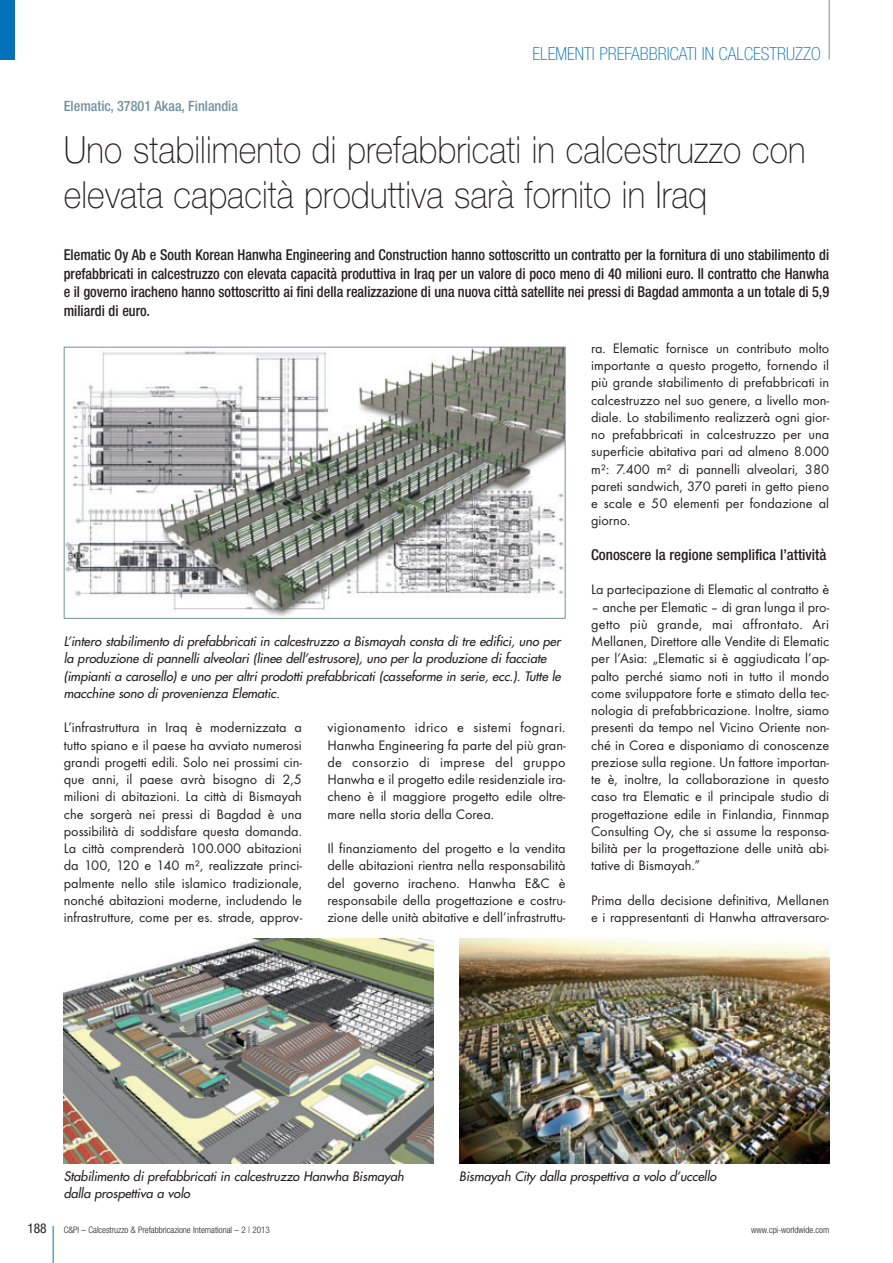
<style>
.page{position:relative;width:893px;height:1263px;background:#fff}
.page>*{position:absolute;margin:0;border:0;box-sizing:border-box;transform-origin:0 0}
.t1{font:100 37.5px/45px "Helvetica Neue";letter-spacing:.005em;color:#231f20;scale:.9 1}
.t2{font:100 condensed 18px "Helvetica Neue";color:#0372bb}
.t3{font:500 condensed 15px/18.8px "Helvetica Neue";color:#231f20;text-align:justify;scale:.95 1}
.t4{font:500 condensed 15px "Helvetica Neue";color:#231f20}
.t5{font:14.25px/17.2px "Futura T";color:#231f20;text-align:justify}
.t6{font:500 condensed 14.25px "Helvetica Neue";color:#73909f}
.t7{font:condensed 13.5px "Helvetica Neue";color:#231f20}
.t8{font:italic 12.75px/17.2px "Futura";letter-spacing:-.005em;color:#231f20}
.t9{font:300 condensed 9px "Helvetica Neue";color:#231f20}
</style>
<div class="page">
<hr style="left:53px;top:1226px;width:1px;height:37px;background:#0372bb">
<hr style="left:829px;top:0;width:1px;height:60px;background:#73909f">
<div style="left:0;top:0;width:15px;height:60px;background:#0372bb"></div>
<img style="left:66px;top:349px;width:498px;height:268px">
<div style="left:64px;top:347px;width:502px;height:272px;border:1px solid #73909f"></div>
<img style="left:64px;top:939px;width:370px;height:224px">
<img style="left:459px;top:939px;width:370px;height:224px">
<p class="t6" style="left:64px;top:101px;width:176px">Elematic, 37801 Akaa, Finlandia</p>
<p class="t2" style="left:533px;top:47px;width:290px">ELEMENTI PREFABBRICATI IN CALCESTRUZZO</p>
<h1 class="t1" style="left:64px;top:131px;width:826px">Uno stabilimento di prefabbricati in calcestruzzo con elevata capacità produttiva sarà fornito in Iraq</h1>
<p class="t3" style="left:64px;top:247px;width:807px">Elematic Oy Ab e South Korean Hanwha Engineering and Construction hanno sottoscritto un contratto per la fornitura di uno stabilimento di prefabbricati in calcestruzzo con elevata capacità produttiva in Iraq per un valore di poco meno di 40 milioni euro. Il contratto che Hanwha e il governo iracheno hanno sottoscritto ai fini della realizzazione di una nuova città satellite nei pressi di Bagdad ammonta a un totale di 5,9 miliardi di euro.</p>
<p class="t8" style="left:64px;top:634px;width:501px">L’intero stabilimento di prefabbricati in calcestruzzo a Bismayah consta di tre edifici, uno per la produzione di pannelli alveolari (linee dell’estrusore), uno per la produzione di facciate (impianti a carosello) e uno per altri prodotti prefabbricati (casseforme in serie, ecc.). Tutte le macchine sono di provenienza Elematic.</p>
<p class="t5" style="left:64px;top:720px;width:240px">L’infrastruttura in Iraq è modernizzata a tutto spiano e il paese ha avviato numerosi grandi progetti edili. Solo nei prossimi cin&shy;que anni, il paese avrà bisogno di 2,5 milioni di abitazioni. La città di Bismayah che sorgerà nei pressi di Bagdad è una possibilità di soddisfare questa domanda.<br>La città comprenderà 100.000 abitazioni da 100, 120 e 140 m², realizzate princi&shy;palmente nello stile islamico tradizionale, nonché abitazioni moderne, includendo le infrastrutture, come per es. strade, approv-</p>
<p class="t5" style="left:327px;top:720px;width:240px">vigionamento idrico e sistemi fognari.<br>Hanwha Engineering fa parte del più gran&shy;de consorzio di imprese del gruppo Hanwha e il progetto edile residenziale ira&shy;cheno è il maggiore progetto edile oltre&shy;mare nella storia della Corea.</p>
<p class="t5" style="left:327px;top:841px;width:240px">Il finanziamento del progetto e la vendita delle abitazioni rientra nella responsabilità del governo iracheno. Hanwha E&amp;C è responsabile della progettazione e costru&shy;zione delle unità abitative e dell’infrastruttu-</p>
<p class="t5" style="left:591px;top:341px;width:240px">ra. Elematic fornisce un contributo molto importante a questo progetto, fornendo il più grande stabilimento di prefabbricati in calcestruzzo nel suo genere, a livello mon&shy;diale. Lo stabilimento realizzerà ogni gior&shy;no prefabbricati in calcestruzzo per una superficie abitativa pari ad almeno 8.000 m²: 7.400 m² di pannelli alveolari, 380 pareti sandwich, 370 pareti in getto pieno e scale e 50 elementi per fondazione al giorno.</p>
<p class="t4" style="left:591px;top:549px;width:237px">Conoscere la regione semplifica l’attività</p>
<p class="t5" style="left:591px;top:582px;width:240px">La partecipazione di Elematic al contratto è</p>
<p class="t5" style="left:591px;top:599px;width:240px">– anche per Elematic – di gran lunga il pro&shy;getto più grande, mai affrontato. Ari Mellanen, Direttore alle Vendite di Elematic per l’Asia: „Elematic si è aggiudicata l’ap&shy;palto perché siamo noti in tutto il mondo come sviluppatore forte e stimato della tec&shy;nologia di prefabbricazione. Inoltre, siamo presenti da tempo nel Vicino Oriente non&shy;ché in Corea e disponiamo di conoscenze preziose sulla regione. Un fattore importan&shy;te è, inoltre, la collaborazione in questo caso tra Elematic e il principale studio di progettazione edile in Finlandia, Finnmap Consulting Oy, che si assume la responsa&shy;bilità per la progettazione delle unità abi&shy;tative di Bismayah.”</p>
<p class="t5" style="left:591px;top:893px;width:240px">Prima della decisione definitiva, Mellanen e i rappresentanti di Hanwha attraversaro-</p>
<p class="t8" style="left:64px;top:1168px;width:344px">Stabilimento di prefabbricati in calcestruzzo Hanwha Bismayah dalla prospettiva a volo</p>
<p class="t8" style="left:459px;top:1168px;width:261px">Bismayah City dalla prospettiva a volo d’uccello</p>
<p class="t7" style="left:27px;top:1223px;width:21px">188</p>
<p class="t9" style="left:64px;top:1226px;width:208px">C&amp;PI – Calcestruzzo &amp; Prefabbricazione International – 2 | 2013</p>
<p class="t9" style="left:751px;top:1226px;width:79px">www.cpi-worldwide.com</p>
</div>
